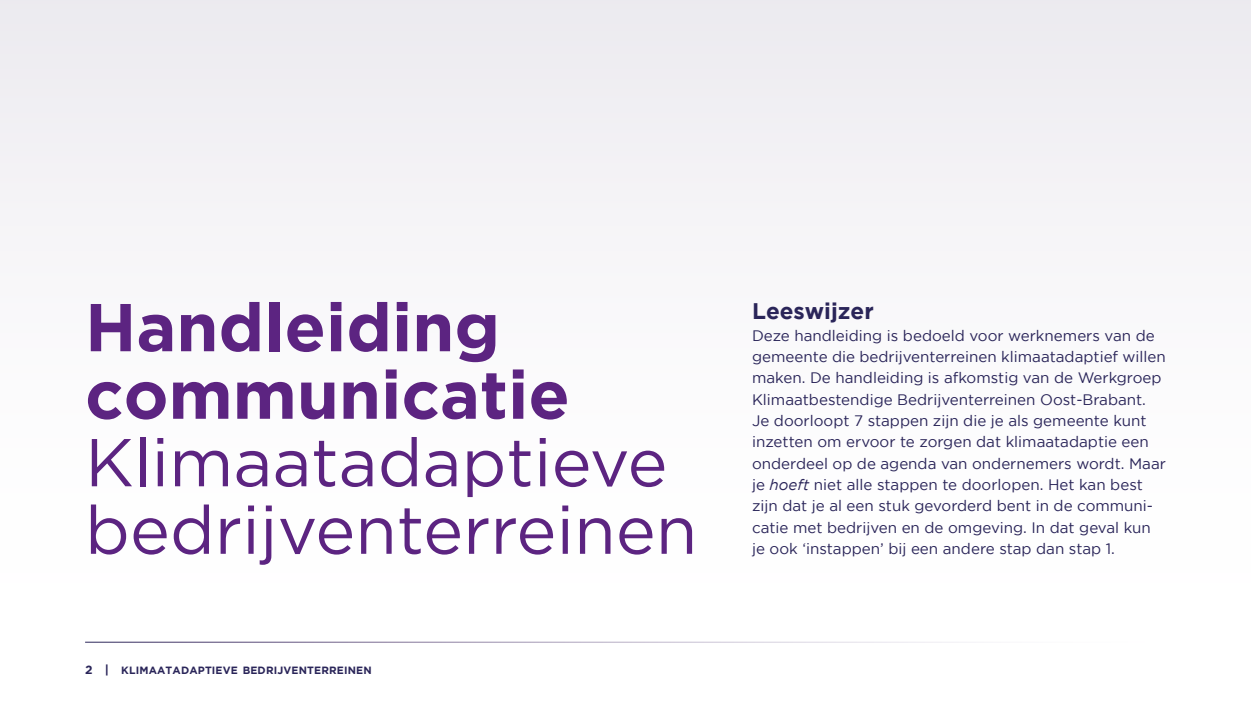
<style>
.page{position:relative;width:1251px;height:706px;background:#fff}
.page>*{position:absolute;margin:0;border:0;box-sizing:border-box;transform-origin:0 0}
.t1{font:67.5px/67.5px "Gotham";color:#5c2481}
.t2{font:700 67.5px/67.5px "Gotham";color:#5c2481}
.t3{font:700 22.5px "Gotham";color:#2a2559}
.t4{font:15.15px/21.3px "Gotham";color:#2a2559}
.t5{font:700 10.5px "Gotham";letter-spacing:.015em;color:#2a2559}
.s1{font-size:12px}
.s2{font-style:italic}
</style>
<div class="page">
<div style="left:0;top:0;width:1250px;height:706px;background:linear-gradient(to right,#f8f8fa,#f8f8fa)"></div>
<hr style="left:85px;top:642px;width:1080px;height:1px;background:#fff">
<h1 class="t2" style="left:85px;top:292px;width:486px">Handleiding communicatie</h1>
<h1 class="t1" style="left:85px;top:428px;width:613px">Klimaatadaptieve bedrijventerreinen</h1>
<p class="t5" style="left:85px;top:664px;width:288px"><span class="s1">2 |</span> KLIMAATADAPTIEVE BEDRIJVENTERREINEN</p>
<h2 class="t3" style="left:752px;top:298px;width:123px">Leeswijzer</h2>
<p class="t4" style="left:752px;top:324px;width:415px">Deze handleiding is bedoeld voor werknemers van de gemeente die bedrijventerreinen klimaatadaptief willen maken. De handleiding is afkomstig van de Werkgroep Klimaatbestendige Bedrijventerreinen Oost-Brabant.<br>Je doorloopt 7 stappen zijn die je als gemeente kunt inzetten om ervoor te zorgen dat klimaatadaptie een onderdeel op de agenda van ondernemers wordt. Maar je <span class="s2">hoeft</span> niet alle stappen te doorlopen. Het kan best zijn dat je al een stuk gevorderd bent in de communi&shy;catie met bedrijven en de omgeving. In dat geval kun je ook ‘instappen’ bij een andere stap dan stap 1.</p>
</div>
